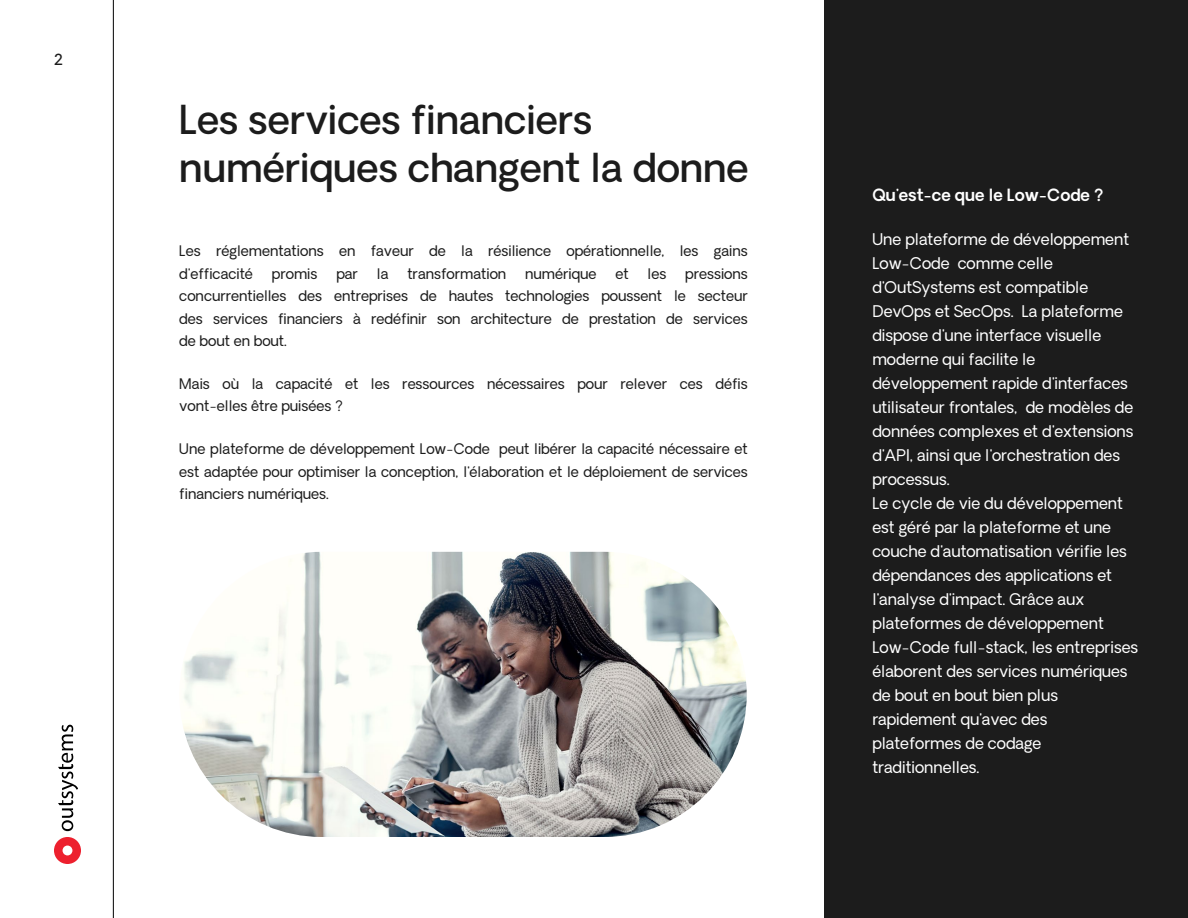
<style>
.page{position:relative;width:1188px;height:918px;background:#fff}
.page>*{position:absolute;margin:0;border:0;box-sizing:border-box;transform-origin:0 0}
.texts{font:500 39px/48px "Oakes Grotesk";color:#1c1c1c}
.t1{font:600 16.5px "Oakes Grotesk";color:#fff}
.t2{font:15.75px/24px "Oakes Grotesk";color:#fff}
.t3{font:500 15px "Oakes Grotesk";color:#1c1c1c}
.texts-2{font:14.25px/22.5px "Oakes Grotesk";color:#1c1c1c}
</style>
<div class="page">
<hr style="left:113px;top:0;width:1px;height:918px;background:#1c1c1c">
<svg style="left:58px;top:725px;width:20px;height:106px"></svg>
<svg style="left:54px;top:837px;width:27px;height:27px"></svg>
<img style="left:179px;top:552px;width:568px;height:285px;border-radius:143px">
<div style="left:825px;top:0;width:363px;height:918px;background:#1c1c1c"></div>
<p class="t3" style="left:54px;top:50px;width:10px">2</p>
<p class="texts" style="left:179px;top:96px;width:571px">Les services financiers numériques changent la donne</p>
<p class="texts-2" style="left:179px;top:240px;width:570px">Les réglementations en faveur de la résilience opérationnelle, les gains d'efficacité</p>
<p class="texts-2" style="left:272px;top:263px;width:47px">promis</p>
<p class="texts-2" style="left:336px;top:263px;width:23px">par</p>
<p class="texts-2" style="left:377px;top:263px;width:13px">la</p>
<p class="texts-2" style="left:407px;top:263px;width:100px">transformation</p>
<p class="texts-2" style="left:525px;top:263px;width:73px">numérique</p>
<p class="texts-2" style="left:615px;top:263px;width:15px">et</p>
<p class="texts-2" style="left:648px;top:263px;width:20px">les</p>
<p class="texts-2" style="left:179px;top:263px;width:570px;text-align:justify;text-indent:506px">pressions concurrentielles des entreprises de hautes technologies poussent le secteur des services financiers à redéfinir son architecture de prestation de services de bout en bout.</p>
<p class="texts-2" style="left:179px;top:373px;width:570px">Mais où la capacité et les ressources nécessaires pour relever ces défis vont-elles être puisées ?</p>
<p class="texts-2" style="left:179px;top:438px;width:570px;text-align:justify">Une plateforme de développement Low-Code peut libérer la capacité nécessaire et est adaptée pour optimiser la conception, l'élaboration et le déploiement de services financiers numériques.</p>
<p class="t1" style="left:872px;top:184px;width:233px">Qu'est-ce que le Low-Code ?</p>
<p class="t2" style="left:872px;top:228px;width:267px">Une plateforme de développement<br>Low-Code comme celle d'OutSystems est compatible<br>DevOps et SecOps. La plateforme dispose d'une interface visuelle moderne qui facilite le développement rapide d'interfaces utilisateur frontales, de modèles de données complexes et d'extensions d'API, ainsi que l'orchestration des processus.<br>Le cycle de vie du développement est géré par la plateforme et une couche d'automatisation vérifie les dépendances des applications et l'analyse d'impact. Grâce aux plateformes de développement<br>Low-Code full-stack, les entreprises élaborent des services numériques de bout en bout bien plus rapidement qu'avec des plateformes de codage traditionnelles.</p>
</div>
